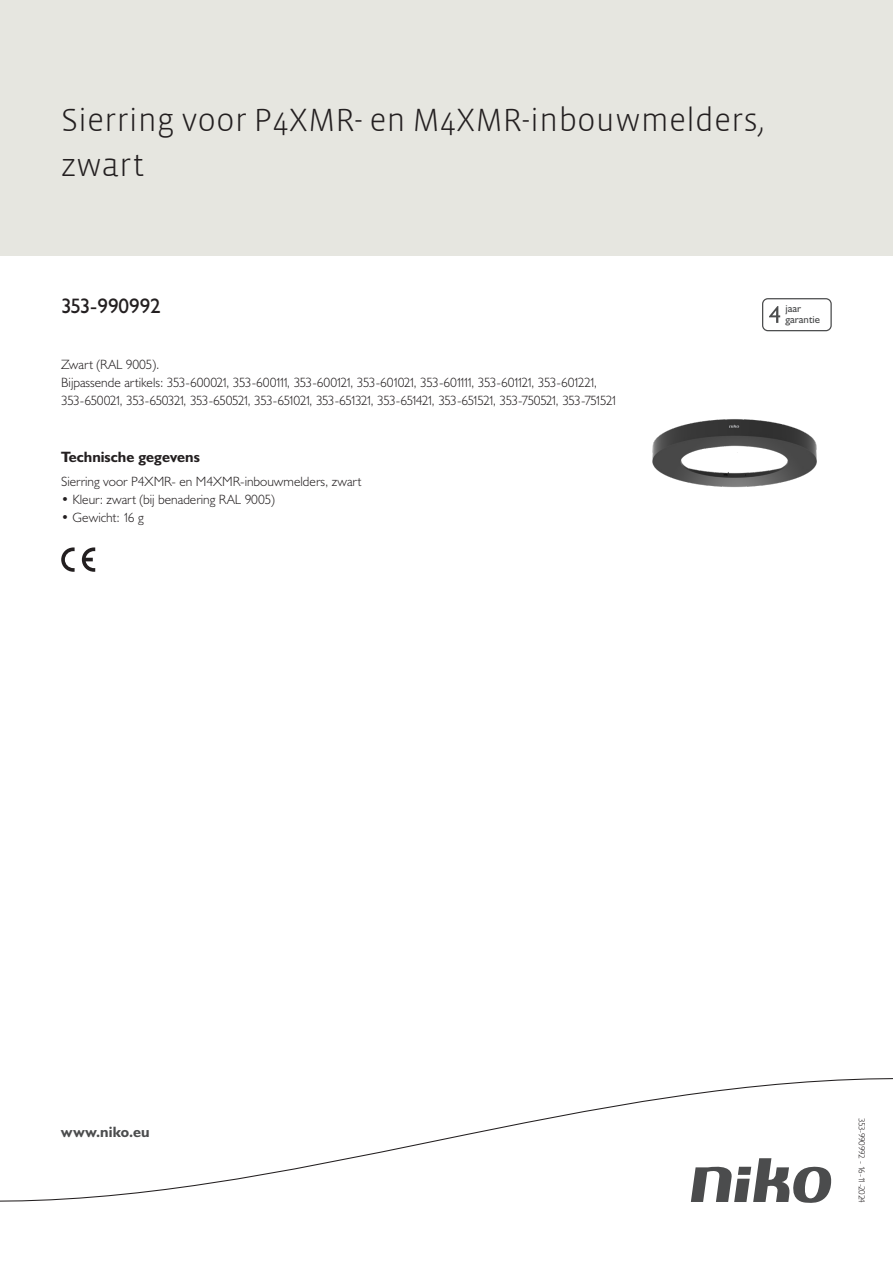
<style>
.page{position:relative;width:893px;height:1263px;background:#fff}
.page>*{position:absolute;margin:0;border:0;box-sizing:border-box;transform-origin:0 0}
.Title_datasheets{font:300 33px/45px "Vista Sans";color:#231f20}
.Article_number{font:21px "Humanist 521 BT";color:#231f20}
.Titles_parts{font:700 15px "Humanist 521 BT";color:#231f20}
.titel_afbeelding{font:700 15px "Humanist 521 BT";letter-spacing:.005em;color:#4b4c4d}
.Platte_tekst_CAB{font:300 13.5px/18px "Humanist 521 BT";letter-spacing:-.06em;color:#231f20}
.USP_Bullets{font:300 13.5px "Humanist 521 BT";color:#231f20}
.Platte_tekst_CAB-2{font:300 13.5px "Humanist 521 BT";color:#231f20}
.t1{font:10.8px/10.8px "Humanist 521 BT";color:#4b4c4d}
.Revision{font:300 9px "Humanist 521 BT";letter-spacing:-.055em;color:#231f20}
</style>
<div class="page">
<div style="left:0;top:0;width:893px;height:255px;background:#e6e6e0"></div>
<svg style="left:82px;top:547px;width:13px;height:25px"></svg>
<svg style="left:61px;top:547px;width:14px;height:25px"></svg>
<svg style="left:762px;top:298px;width:70px;height:33px"></svg>
<svg style="left:0;top:1078px;width:893px;height:125px"></svg>
<img style="left:652px;top:419px;width:165px;height:69px">
<p class="Title_datasheets" style="left:61px;top:98px;width:705px">Sierring voor P4XMR- en M4XMR-inbouwmelders, zwart</p>
<p class="Article_number" style="left:61px;top:293px;width:101px">353-990992</p>
<p class="t1" style="left:785px;top:303px;width:36px">jaar garantie</p>
<p class="Platte_tekst_CAB" style="left:61px;top:355px;width:558px">Zwart (RAL 9005).<br>Bijpassende artikels: 353-600021, 353-600111, 353-600121, 353-601021, 353-601111, 353-601121, 353-601221,<br>353-650021, 353-650321, 353-650521, 353-651021, 353-651321, 353-651421, 353-651521, 353-750521, 353-751521</p>
<p class="Titles_parts" style="left:61px;top:447px;width:140px">Technische gegevens</p>
<p class="Platte_tekst_CAB-2" style="left:61px;top:473px;width:302px">Sierring voor P4XMR- en M4XMR-inbouwmelders, zwart</p>
<p class="USP_Bullets" style="left:61px;top:491px;width:215px">• Kleur: zwart (bij benadering RAL 9005)</p>
<p class="USP_Bullets" style="left:61px;top:509px;width:84px">• Gewicht: 16 g</p>
<p class="titel_afbeelding" style="left:61px;top:1122px;width:90px">www.niko.eu</p>
<p class="Revision" style="left:868px;top:1118px;width:87px;rotate:90deg">353-990992 - 16-11-2024</p>
</div>
